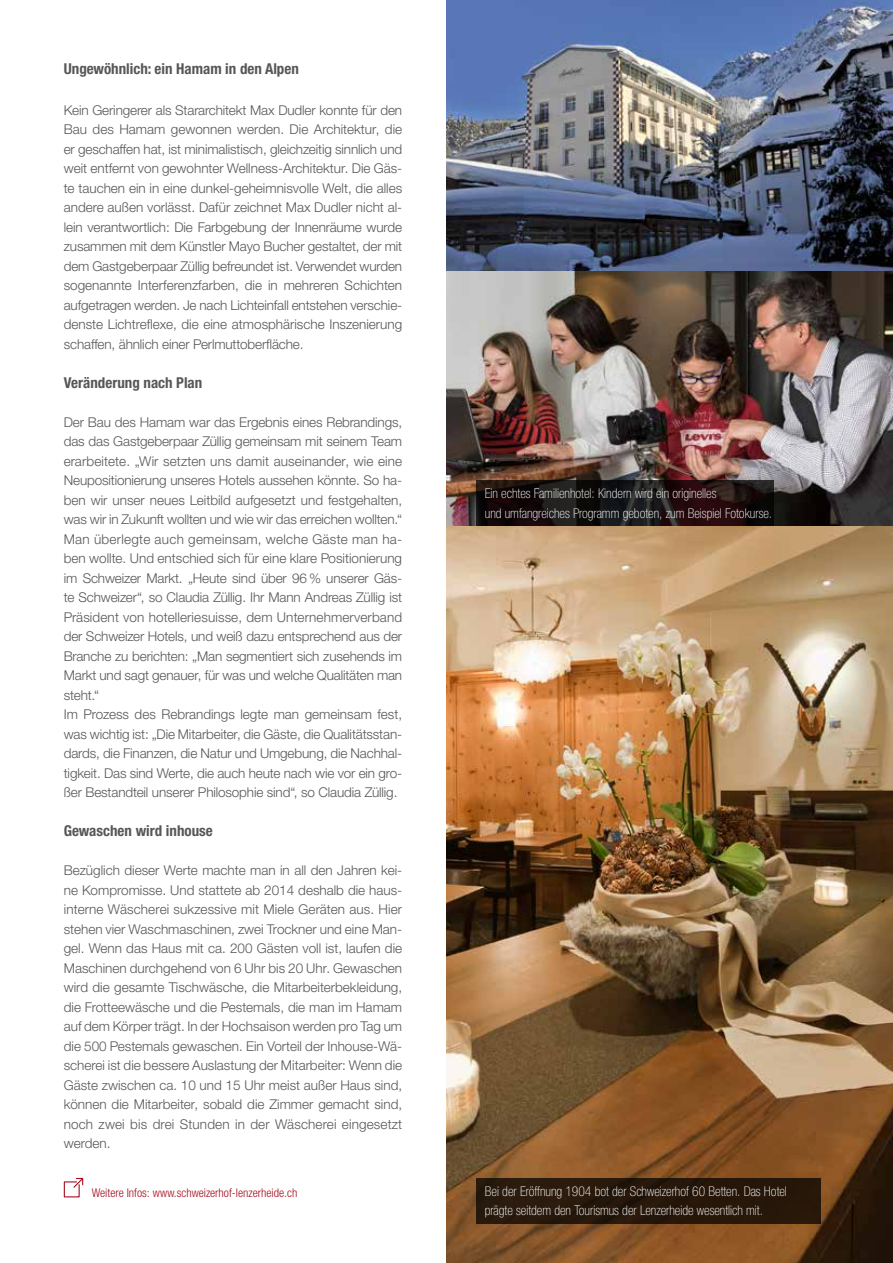
<style>
.page{position:relative;width:893px;height:1263px;background:#fff}
.page>*{position:absolute;margin:0;border:0;box-sizing:border-box;transform-origin:0 0}
.t1{font:700 condensed 15px "Helvetica Neue LTW1 G";color:#575756}
.t2{font:300 13.5px/19.5px "Helvetica Neue LTW1 G";color:#575756}
.t3{font:100 condensed 13.5px/19.5px "Helvetica Neue LTW1 G";color:#fff}
.t4{font:300 condensed 12px "Helvetica Neue LTW1 G";color:#a60d1f}
</style>
<div class="page">
<img style="left:446px;top:0;width:447px;height:272px">
<img style="left:446px;top:272px;width:447px;height:991px">
<svg style="left:63px;top:1177px;width:21px;height:21px"></svg>
<svg style="left:476px;top:480px;width:298px;height:46px;background:#1b1212"></svg>
<div style="left:476px;top:1178px;width:345px;height:45px;background:#27180a"></div>
<p class="t1" style="left:64px;top:60px;width:237px">Ungewöhnlich: ein Hamam in den Alpen</p>
<p class="t2" style="left:64px;top:100px;width:340px;text-align:justify">Kein Geringerer als Stararchitekt Max Dudler konnte für den Bau des Hamam gewonnen werden. Die Architektur, die er geschaffen hat, ist minimalistisch, gleichzeitig sinnlich und weit entfernt von gewohnter Wellness-Architektur. Die Gäs&shy;te tauchen ein in eine dunkel-geheimnisvolle Welt, die alles andere außen vorlässt. Dafür zeichnet Max Dudler nicht al&shy;lein verantwortlich: Die Farbgebung der Innenräume wurde zusammen mit dem Künstler Mayo Bucher gestaltet, der mit dem Gastgeberpaar Züllig befreundet ist. Verwendet wurden sogenannte Interferenzfarben, die in mehreren Schichten aufgetragen werden. Je nach Lichteinfall entstehen verschie&shy;denste Lichtreflexe, die eine atmosphärische Inszenierung schaffen, ähnlich einer Perlmuttoberfläche.</p>
<p class="t1" style="left:64px;top:373px;width:140px">Veränderung nach Plan</p>
<p class="t2" style="left:64px;top:412px;width:340px">Der Bau des Hamam war das Ergebnis eines Rebrandings, das das Gastgeberpaar Züllig gemeinsam mit seinem Team erarbeitete. „Wir setzten uns damit auseinander, wie eine Neupositionierung unseres Hotels aussehen könnte. So ha&shy;ben wir unser neues Leitbild aufgesetzt und festgehalten, was wir in Zukunft wollten und wie wir das erreichen wollten.“ Man überlegte auch gemeinsam, welche Gäste man ha&shy;ben wollte. Und entschied sich für eine klare Positionierung im Schweizer Markt. „Heute sind über 96 % unserer Gäs&shy;te Schweizer“, so Claudia Züllig. Ihr Mann Andreas Züllig ist Präsident von hotelleriesuisse, dem Unternehmerverband der Schweizer Hotels, und weiß dazu entsprechend aus der Branche zu berichten: „Man segmentiert sich zusehends im Markt und sagt genauer, für was und welche Qualitäten man steht.“<br>Im Prozess des Rebrandings legte man gemeinsam fest, was wichtig ist: „Die Mitarbeiter, die Gäste, die Qualitätsstan&shy;dards, die Finanzen, die Natur und Umgebung, die Nachhal&shy;tigkeit. Das sind Werte, die auch heute nach wie vor ein gro&shy;ßer Bestandteil unserer Philosophie sind“, so Claudia Züllig.</p>
<p class="t1" style="left:64px;top:822px;width:151px">Gewaschen wird inhouse</p>
<p class="t2" style="left:64px;top:861px;width:340px">Bezüglich dieser Werte machte man in all den Jahren kei&shy;ne Kompromisse. Und stattete ab 2014 deshalb die haus&shy;interne Wäscherei sukzessive mit Miele Geräten aus. Hier stehen vier Waschmaschinen, zwei Trockner und eine Man&shy;gel. Wenn das Haus mit ca. 200 Gästen voll ist, laufen die Maschinen durchgehend von 6 Uhr bis 20 Uhr. Gewaschen wird die gesamte Tischwäsche, die Mitarbeiterbekleidung, die Frotteewäsche und die Pestemals, die man im Hamam auf dem Körper trägt. In der Hochsaison werden pro Tag um die 500 Pestemals gewaschen. Ein Vorteil der Inhouse-Wä&shy;scherei ist die bessere Auslastung der Mitarbeiter: Wenn die Gäste zwischen ca. 10 und 15 Uhr meist außer Haus sind, können die Mitarbeiter, sobald die Zimmer gemacht sind, noch zwei bis drei Stunden in der Wäscherei eingesetzt werden.</p>
<p class="t4" style="left:92px;top:1186px;width:207px">Weitere Infos: www.schweizerhof-lenzerheide.ch</p>
<p class="t3" style="left:485px;top:484px;width:289px">Ein echtes Familienhotel: Kindern wird ein originelles<br>und umfangreiches Programm geboten, zum Beispiel Fotokurse.</p>
<p class="t3" style="left:485px;top:1181px;width:304px">Bei der Eröffnung 1904 bot der Schweizerhof 60 Betten. Das Hotel prägte seitdem den Tourismus der Lenzerheide wesentlich mit.</p>
</div>
